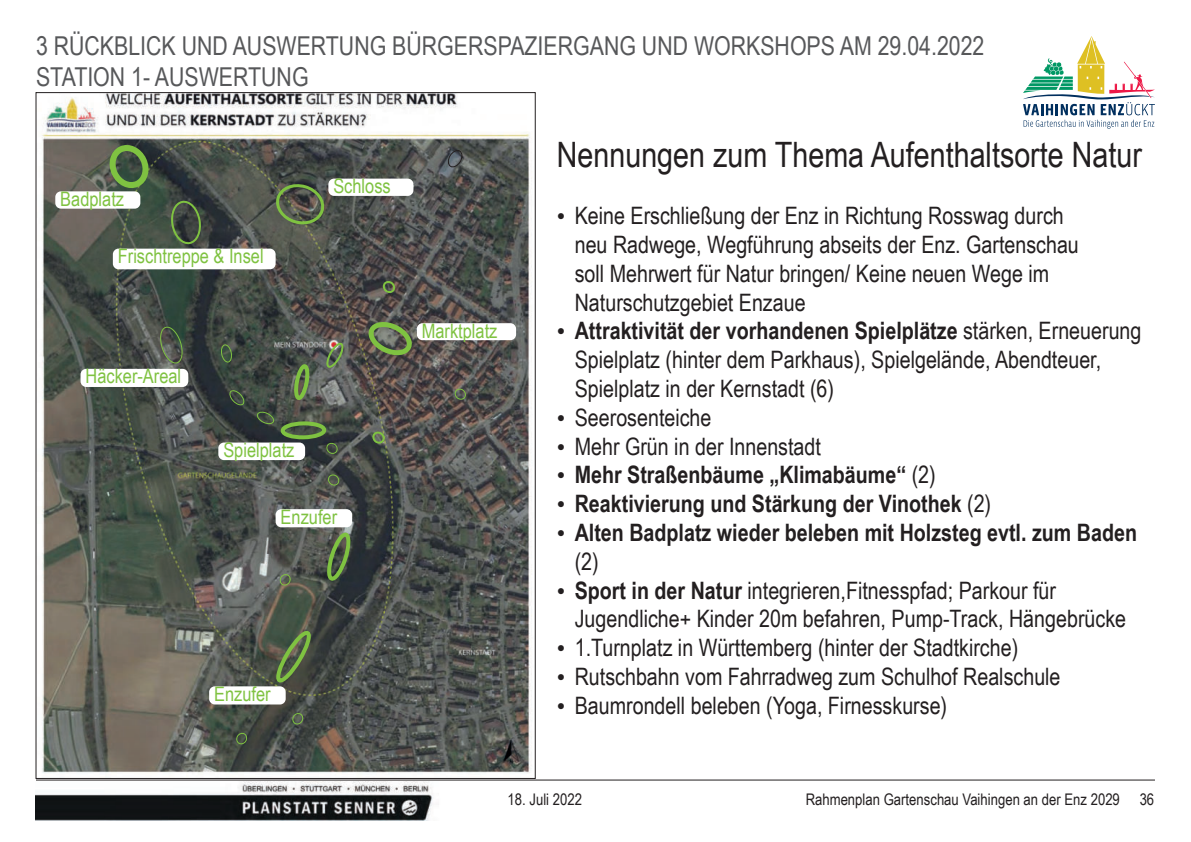
<style>
.page{position:relative;width:1191px;height:842px;background:#fff}
.page>*{position:absolute;margin:0;border:0;box-sizing:border-box;transform-origin:0 0}
.t1{font:35px "Arial Narrow";color:#231f20}
.t2{font:26px/31.2px "Arial Narrow";color:#57585a}
.t3{font:24px/28.8px "Arial Narrow";color:#231f20}
.t4{font:700 24px/28.8px "Arial Narrow";color:#231f20}
.t5{font:20px "Arial Narrow";color:#7fc241}
.t6{font:16px "Arial Narrow";color:#231f20}
.s1{font-family:"Times New Roman"}
.s2{font-weight:700}
.s3{font-family:"Times New Roman";font-weight:400}
.s4{font-weight:400}
</style>
<div class="page">
<hr style="left:36px;top:779px;width:1119px;height:1px;background:#231f20">
<svg style="left:1023px;top:36px;width:132px;height:93px"></svg>
<img style="left:36px;top:781px;width:397px;height:40px">
<img style="left:41px;top:94px;width:491px;height:679px">
<svg style="left:326px;top:473px;width:13px;height:14px"></svg>
<svg style="left:325px;top:441px;width:13px;height:14px"></svg>
<svg style="left:370px;top:429px;width:15px;height:17px"></svg>
<svg style="left:380px;top:279px;width:16px;height:16px"></svg>
<svg style="left:453px;top:387px;width:13px;height:14px"></svg>
<div style="left:281px;top:421px;width:45px;height:18px;border:4px solid #7fc241;border-radius:50%"></div>
<svg style="left:255px;top:410px;width:20px;height:16px"></svg>
<svg style="left:227px;top:390px;width:18px;height:16px"></svg>
<svg style="left:221px;top:344px;width:11px;height:19px"></svg>
<svg style="left:362px;top:316px;width:53px;height:45px;background:#606b4d"></svg>
<svg style="left:291px;top:362px;width:22px;height:41px"></svg>
<svg style="left:324px;top:341px;width:21px;height:30px"></svg>
<svg style="left:291px;top:711px;width:14px;height:14px"></svg>
<svg style="left:278px;top:572px;width:14px;height:14px"></svg>
<svg style="left:235px;top:731px;width:14px;height:14px"></svg>
<svg style="left:272px;top:180px;width:54px;height:49px;background:#57624a"></svg>
<svg style="left:105px;top:142px;width:43px;height:50px;background:#547144"></svg>
<svg style="left:159px;top:326px;width:25px;height:38px"></svg>
<svg style="left:323px;top:528px;width:31px;height:56px;background:#526546"></svg>
<svg style="left:274px;top:626px;width:39px;height:60px;background:#546643"></svg>
<svg style="left:446px;top:148px;width:18px;height:20px"></svg>
<svg style="left:170px;top:201px;width:31px;height:44px"></svg>
<div style="left:417px;top:323px;width:99px;height:17px;background:#fff;border-radius:6px"></div>
<div style="left:328px;top:179px;width:85px;height:17px;background:#fff;border-radius:6px"></div>
<div style="left:55px;top:191px;width:85px;height:18px;background:#fff;border-radius:6px"></div>
<div style="left:81px;top:369px;width:107px;height:18px;background:#fff;border-radius:6px"></div>
<div style="left:209px;top:686px;width:77px;height:18px;background:#fff;border-radius:6px"></div>
<div style="left:276px;top:509px;width:76px;height:18px;background:#fff;border-radius:6px"></div>
<div style="left:218px;top:442px;width:87px;height:18px;background:#fff;border-radius:6px"></div>
<div style="left:113px;top:249px;width:163px;height:20px;background:#fff;border-radius:6px"></div>
<p class="t2" style="left:36px;top:33px;width:950px">3 RÜCKBLICK UND AUSWERTUNG BÜRGERSPAZIERGANG UND WORKSHOPS AM 29.04.2022<br>STATION 1- AUSWERTUNG</p>
<p class="t5" style="left:60px;top:191px;width:65px">Badplatz</p>
<p class="t5" style="left:118px;top:249px;width:147px">Frischtreppe &amp; Insel</p>
<p class="t5" style="left:333px;top:179px;width:59px">Schloss</p>
<p class="t5" style="left:86px;top:369px;width:97px">Häcker-Areal</p>
<p class="t5" style="left:223px;top:442px;width:73px">Spielplatz</p>
<p class="t5" style="left:281px;top:509px;width:58px">Enzufer</p>
<p class="t5" style="left:214px;top:686px;width:58px">Enzufer</p>
<p class="t5" style="left:422px;top:323px;width:77px">Marktplatz</p>
<h1 class="t1" style="left:557px;top:141px;width:587px">Nennungen zum Thema Aufenthaltsorte Natur</h1>
<p class="t3" style="left:575px;top:203px;width:505px;text-indent:-18px"><span class="s1">•</span> Keine Erschließung der Enz in Richtung Rosswag durch neu Radwege, Wegführung abseits der Enz. Gartenschau soll Mehrwert für Natur bringen/ Keine neuen Wege im Naturschutzgebiet Enzaue</p>
<p class="t3" style="left:575px;top:319px;width:568px;text-indent:-18px"><span class="s1">•</span> <span class="s2">Attraktivität der vorhandenen Spielplätze</span> stärken, Erneuerung<br>Spielplatz (hinter dem Parkhaus), Spielgelände, Abendteuer,<br>Spielplatz in der Kernstadt (6)</p>
<p class="t3" style="left:557px;top:405px;width:156px"><span class="s1">•</span> Seerosenteiche</p>
<p class="t3" style="left:557px;top:434px;width:266px"><span class="s1">•</span> Mehr Grün in der Innenstadt</p>
<p class="t4" style="left:557px;top:463px;width:380px"><span class="s3">•</span> Mehr Straßenbäume „Klimabäume“ <span class="s4">(2)</span></p>
<p class="t4" style="left:557px;top:491px;width:436px"><span class="s3">•</span> Reaktivierung und Stärkung der Vinothek <span class="s4">(2)</span></p>
<p class="t4" style="left:575px;top:520px;width:564px;text-indent:-18px"><span class="s3">•</span> Alten Badplatz wieder beleben mit Holzsteg evtl. zum Baden <span class="s4">(2)</span></p>
<p class="t3" style="left:575px;top:578px;width:553px;text-indent:-18px"><span class="s1">•</span> <span class="s2">Sport in der Natur</span> integrieren,Fitnesspfad; Parkour für<br>Jugendliche+ Kinder 20m befahren, Pump-Track, Hängebrücke</p>
<p class="t3" style="left:557px;top:635px;width:463px"><span class="s1">•</span> 1.Turnplatz in Württemberg (hinter der Stadtkirche)</p>
<p class="t3" style="left:557px;top:664px;width:505px"><span class="s1">•</span> Rutschbahn vom Fahrradweg zum Schulhof Realschule</p>
<p class="t3" style="left:557px;top:693px;width:392px"><span class="s1">•</span> Baumrondell beleben (Yoga, Firnesskurse)</p>
<p class="t6" style="left:507px;top:793px;width:76px">18. Juli 2022</p>
<p class="t6" style="left:805px;top:793px;width:350px">Rahmenplan Gartenschau Vaihingen an der Enz 2029 36</p>
</div>
